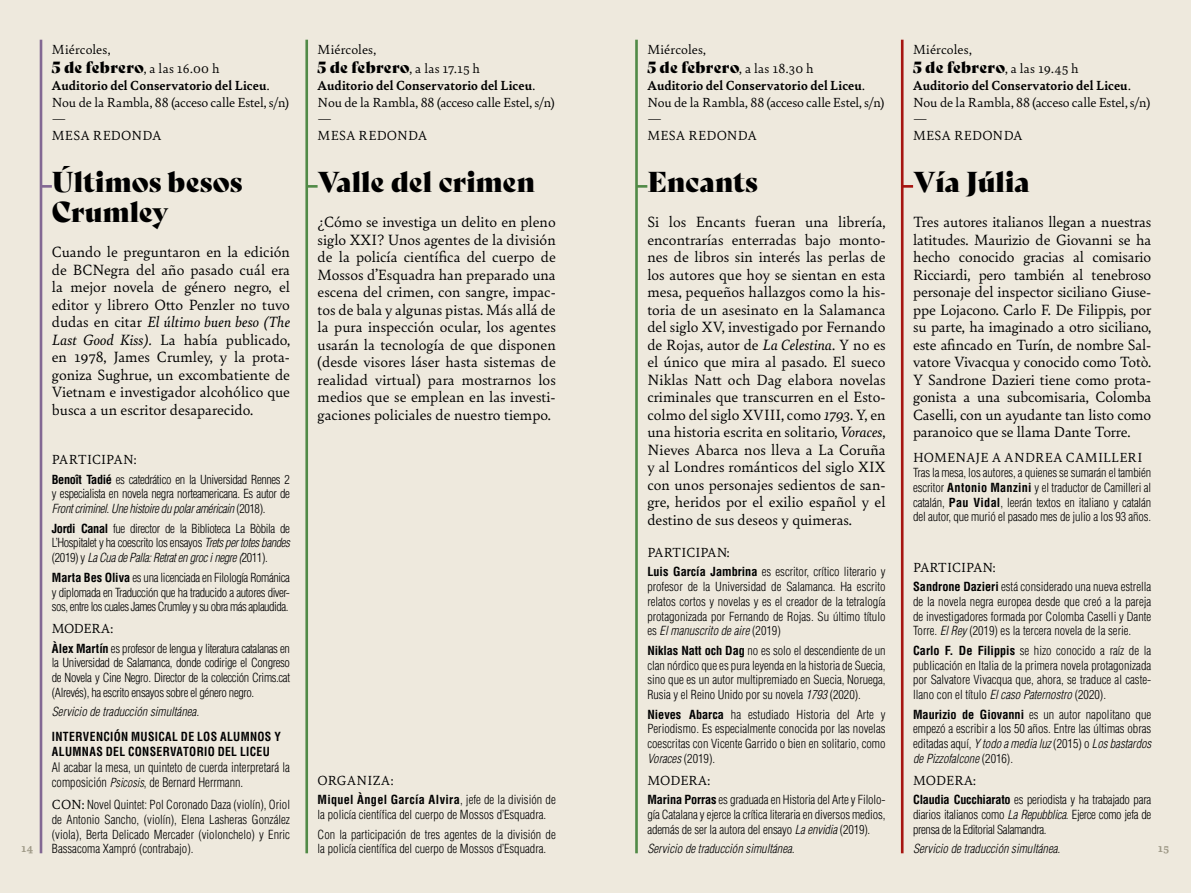
<style>
.page{position:relative;width:1191px;height:893px;background:#eee9dd}
.page>*{position:absolute;margin:0;border:0;box-sizing:border-box;transform-origin:0 0}
.t1{font:28px/29.8px "Bely Display";color:#000}
.t2{font:15.75px/17.5px "Bely";color:#000;text-align:justify}
.t3{font:14px/16.8px "Bely";color:#000}
.t4{font:300 condensed 12.95px/15.4px "Helvetica";color:#000;scale:.95 1}
.t5{font:300 condensed 12.25px/14.7px "Helvetica";color:#000;text-align:justify}
.t6{font:italic 300 condensed 12.25px "Helvetica";color:#000}
.t7{font:700 condensed 12.25px/15.4px "Helvetica";letter-spacing:.03em;color:#000;scale:.95 1}
.t8{font:700 12.25px "Bely";color:#9e9987}
.s1{font-family:"Bely Display";font-size:15.75px}
.s2{font-weight:700}
.s3{font-style:italic}
.s4{font-style:italic;font-size:12.25px}
.s5{font-family:"Bely";font-weight:400;font-stretch:normal;font-size:14px}
</style>
<div class="page">
<hr style="left:40px;top:40px;width:2px;height:813px;background:#836893">
<hr style="left:635px;top:40px;width:3px;height:813px;background:#518a47">
<hr style="left:305px;top:40px;width:3px;height:813px;background:#518a47">
<hr style="left:901px;top:40px;width:2px;height:813px;background:#a61511">
<svg style="left:903px;top:185px;width:10px;height:3px"></svg>
<svg style="left:42px;top:185px;width:10px;height:3px"></svg>
<svg style="left:638px;top:185px;width:9px;height:3px"></svg>
<svg style="left:308px;top:185px;width:9px;height:3px"></svg>
<p class="t3" style="left:52px;top:39px;width:169px;line-height:18.9px">Miércoles,<br><span class="s1">5 de febrero</span>, a las 16.00 h</p>
<p class="t3" style="left:52px;top:76px;width:238px"><span class="s2">Auditorio del Conservatorio del Liceu</span>.<br>Nou de la Rambla, 88 (acceso calle Estel, s/n) —<br>MESA REDONDA</p>
<p class="t3" style="left:317px;top:39px;width:164px;line-height:18.9px">Miércoles,<br><span class="s1">5 de febrero</span>, a las 17.15 h</p>
<p class="t3" style="left:317px;top:76px;width:238px"><span class="s2">Auditorio del Conservatorio del Liceu</span>.<br>Nou de la Rambla, 88 (acceso calle Estel, s/n) —<br>MESA REDONDA</p>
<p class="t3" style="left:647px;top:39px;width:168px;line-height:18.9px">Miércoles,<br><span class="s1">5 de febrero</span>, a las 18.30 h</p>
<p class="t3" style="left:647px;top:76px;width:238px"><span class="s2">Auditorio del Conservatorio del Liceu</span>.<br>Nou de la Rambla, 88 (acceso calle Estel, s/n) —<br>MESA REDONDA</p>
<p class="t3" style="left:913px;top:39px;width:167px;line-height:18.9px">Miércoles,<br><span class="s1">5 de febrero</span>, a las 19.45 h</p>
<p class="t3" style="left:913px;top:76px;width:238px"><span class="s2">Auditorio del Conservatorio del Liceu</span>.<br>Nou de la Rambla, 88 (acceso calle Estel, s/n) —<br>MESA REDONDA</p>
<h1 class="t1" style="left:52px;top:165px;width:192px">Últimos besos<br>Crumley</h1>
<p class="t2" style="left:52px;top:242px;width:240px">Cuando le preguntaron en la edición de BCNegra del año pasado cuál era la mejor novela de género negro, el editor y librero Otto Penzler no tuvo dudas en citar <span class="s3">El último buen beso (The Last Good Kiss).</span> La había publicado, en 1978, James Crumley, y la prota&shy;goniza Sughrue, un excombatiente de Vietnam e investigador alcohólico que busca a un escritor desaparecido.</p>
<h1 class="t1" style="left:317px;top:165px;width:219px">Valle del crimen</h1>
<p class="t2" style="left:317px;top:213px;width:240px">¿Cómo se investiga un delito en pleno siglo XXI? Unos agentes de la división de la policía científica del cuerpo de Mossos d’Esquadra han preparado una escena del crimen, con sangre, impac&shy;tos de bala y algunas pistas. Más allá de la pura inspección ocular, los agentes usarán la tecnología de que disponen (desde visores láser hasta sistemas de realidad virtual) para mostrarnos los medios que se emplean en las investi&shy;gaciones policiales de nuestro tiempo.</p>
<h1 class="t1" style="left:913px;top:165px;width:118px">Vía Júlia</h1>
<p class="t2" style="left:913px;top:213px;width:240px">Tres autores italianos llegan a nuestras latitudes. Maurizio de Giovanni se ha hecho conocido gracias al comisario Ricciardi, pero también al tenebroso personaje del inspector siciliano Giuse&shy;ppe Lojacono. Carlo F. De Filippis, por su parte, ha imaginado a otro siciliano, este afincado en Turín, de nombre Sal&shy;vatore Vivacqua y conocido como Totò.<br>Y Sandrone Dazieri tiene como prota&shy;gonista a una subcomisaria, Colomba Caselli, con un ayudante tan listo como paranoico que se llama Dante Torre.</p>
<p class="t3" style="left:913px;top:449px;width:231px">HOMENAJE A ANDREA CAMILLERI</p>
<p class="t5" style="left:913px;top:465px;width:240px">Tras la mesa, los autores, a quienes se sumarán el también escritor <span class="s2">Antonio Manzini</span> y el traductor de Camilleri al catalán, <span class="s2">Pau Vidal</span>, leerán textos en italiano y catalán del autor, que murió el pasado mes de julio a los 93 años.</p>
<h1 class="t1" style="left:647px;top:165px;width:112px">Encants</h1>
<p class="t2" style="left:647px;top:213px;width:240px">Si los Encants fueran una librería, encontrarías enterradas bajo monto&shy;nes de libros sin interés las perlas de los autores que hoy se sientan en esta mesa, pequeños hallazgos como la his&shy;toria de un asesinato en la Salamanca del siglo XV, investigado por Fernando de Rojas, autor de <span class="s3">La Celestina</span>. Y no es el único que mira al pasado. El sueco Niklas Natt och Dag elabora novelas criminales que transcurren en el Esto&shy;colmo del siglo XVIII, como <span class="s3">1793</span>. Y, en una historia escrita en solitario, <span class="s3">Voraces</span>, Nieves Abarca nos lleva a La Coruña y al Londres románticos del siglo XIX con unos personajes sedientos de san&shy;gre, heridos por el exilio español y el destino de sus deseos y quimeras.</p>
<p class="t3" style="left:52px;top:450px;width:86px">PARTICIPAN:</p>
<p class="t5" style="left:52px;top:472px;width:240px"><span class="s2">Benoît Tadié</span> es catedrático en la Universidad Rennes 2 y especialista en novela negra norteamericana. Es autor de <span class="s3">Front criminel. Une histoire du polar américain</span> (2018).</p>
<p class="t5" style="left:52px;top:521px;width:240px"><span class="s2">Jordi Canal</span> fue director de la Biblioteca La Bòbila de L’Hospitalet y ha coescrito los ensayos <span class="s3">Trets per totes bandes </span>(2019) y <span class="s3">La Cua de Palla: Retrat en groc i negre (</span>2011).</p>
<p class="t5" style="left:52px;top:570px;width:240px"><span class="s2">Marta Bes Oliva</span> es una licenciada en Filología Románica y diplomada en Traducción que ha traducido a autores diver&shy;sos, entre los cuales James Crumley y su obra más aplaudida.</p>
<p class="t3" style="left:52px;top:619px;width:63px">MODERA:</p>
<p class="t5" style="left:52px;top:641px;width:240px"><span class="s2">Àlex Martín</span> es profesor de lengua y literatura catalanas en la Universidad de Salamanca, donde codirige el Congreso de Novela y Cine Negro. Director de la colección Crims.cat (Alrevés), ha escrito ensayos sobre el género negro.</p>
<p class="t6" style="left:52px;top:704px;width:149px">Servicio de traducción simultánea.</p>
<p class="t7" style="left:52px;top:729px;width:242px">INTERVENCIÓN MUSICAL DE LOS ALUMNOS Y<br>ALUMNAS DEL CONSERVATORIO DEL LICEU</p>
<p class="t4" style="left:52px;top:759px;width:252px">Al acabar la mesa, un quinteto de cuerda interpretará la composición <span class="s4">Psicosis</span>, de Bernard Herrmann.</p>
<p class="t5" style="left:52px;top:797px;width:240px"><span class="s5">CON:</span> Novel Quintet: Pol Coronado Daza (violín), Oriol de Antonio Sancho, (violín), Elena Lasheras González (viola), Berta Delicado Mercader (violonchelo) y Enric Bassacoma Xampró (contrabajo).</p>
<p class="t3" style="left:647px;top:543px;width:84px">PARTICIPAN:</p>
<p class="t5" style="left:647px;top:565px;width:240px"><span class="s2">Luis García Jambrina</span> es escritor, crítico literario y profesor de la Universidad de Salamanca. Ha escrito relatos cortos y novelas y es el creador de la tetralogía protagonizada por Fernando de Rojas. Su último título es <span class="s3">El manuscrito de aire</span> (2019)</p>
<p class="t5" style="left:647px;top:643px;width:240px"><span class="s2">Niklas Natt och Dag</span> no es solo el descendiente de un clan nórdico que es pura leyenda en la historia de Suecia, sino que es un autor multipremiado en Suecia, Noruega, Rusia y el Reino Unido por su novela <span class="s3">1793</span> (2020).</p>
<p class="t5" style="left:647px;top:707px;width:240px"><span class="s2">Nieves Abarca</span> ha estudiado Historia del Arte y Periodismo. Es especialmente conocida por las novelas coescritas con Vicente Garrido o bien en solitario, como <span class="s3">Voraces</span> (2019).</p>
<p class="t3" style="left:647px;top:771px;width:64px">MODERA:</p>
<p class="t5" style="left:647px;top:792px;width:240px"><span class="s2">Marina Porras</span> es graduada en Historia del Arte y Filolo&shy;gía Catalana y ejerce la crítica literaria en diversos medios, además de ser la autora del ensayo <span class="s3">La envidia</span> (2019).</p>
<p class="t6" style="left:647px;top:841px;width:149px">Servicio de traducción simultánea.</p>
<p class="t3" style="left:913px;top:558px;width:84px">PARTICIPAN:</p>
<p class="t5" style="left:913px;top:579px;width:240px"><span class="s2">Sandrone Dazieri</span> está considerado una nueva estrella de la novela negra europea desde que creó a la pareja de investigadores formada por Colomba Caselli y Dante Torre. <span class="s3">El Rey</span> (2019) es la tercera novela de la serie.</p>
<p class="t5" style="left:913px;top:643px;width:240px"><span class="s2">Carlo F. De Filippis</span> se hizo conocido a raíz de la publicación en Italia de la primera novela protagonizada por Salvatore Vivacqua que, ahora, se traduce al caste&shy;llano con el título <span class="s3">El caso Paternostro</span> (2020).</p>
<p class="t5" style="left:913px;top:707px;width:240px"><span class="s2">Maurizio de Giovanni</span> es un autor napolitano que empezó a escribir a los 50 años. Entre las últimas obras editadas aquí, <span class="s3">Y todo a media luz</span> (2015) o <span class="s3">Los bastardos de Pizzofalcone</span> (2016).</p>
<p class="t3" style="left:913px;top:771px;width:64px">MODERA:</p>
<p class="t5" style="left:913px;top:792px;width:240px"><span class="s2">Claudia Cucchiarato</span> es periodista y ha trabajado para diarios italianos como <span class="s3">La Repubblica</span>. Ejerce como jefa de prensa de la Editorial Salamandra.</p>
<p class="t6" style="left:913px;top:841px;width:149px">Servicio de traducción simultánea.</p>
<p class="t3" style="left:317px;top:771px;width:77px">ORGANIZA:</p>
<p class="t5" style="left:317px;top:792px;width:240px"><span class="s2">Miquel Àngel García Alvira</span>, jefe de la división de la policía científica del cuerpo de Mossos d’Esquadra.</p>
<p class="t5" style="left:317px;top:827px;width:240px">Con la participación de tres agentes de la división de la policía científica del cuerpo de Mossos d’Esquadra.</p>
<p class="t8" style="left:21px;top:839px;width:13px">14</p>
<p class="t8" style="left:1158px;top:839px;width:12px">15</p>
</div>
